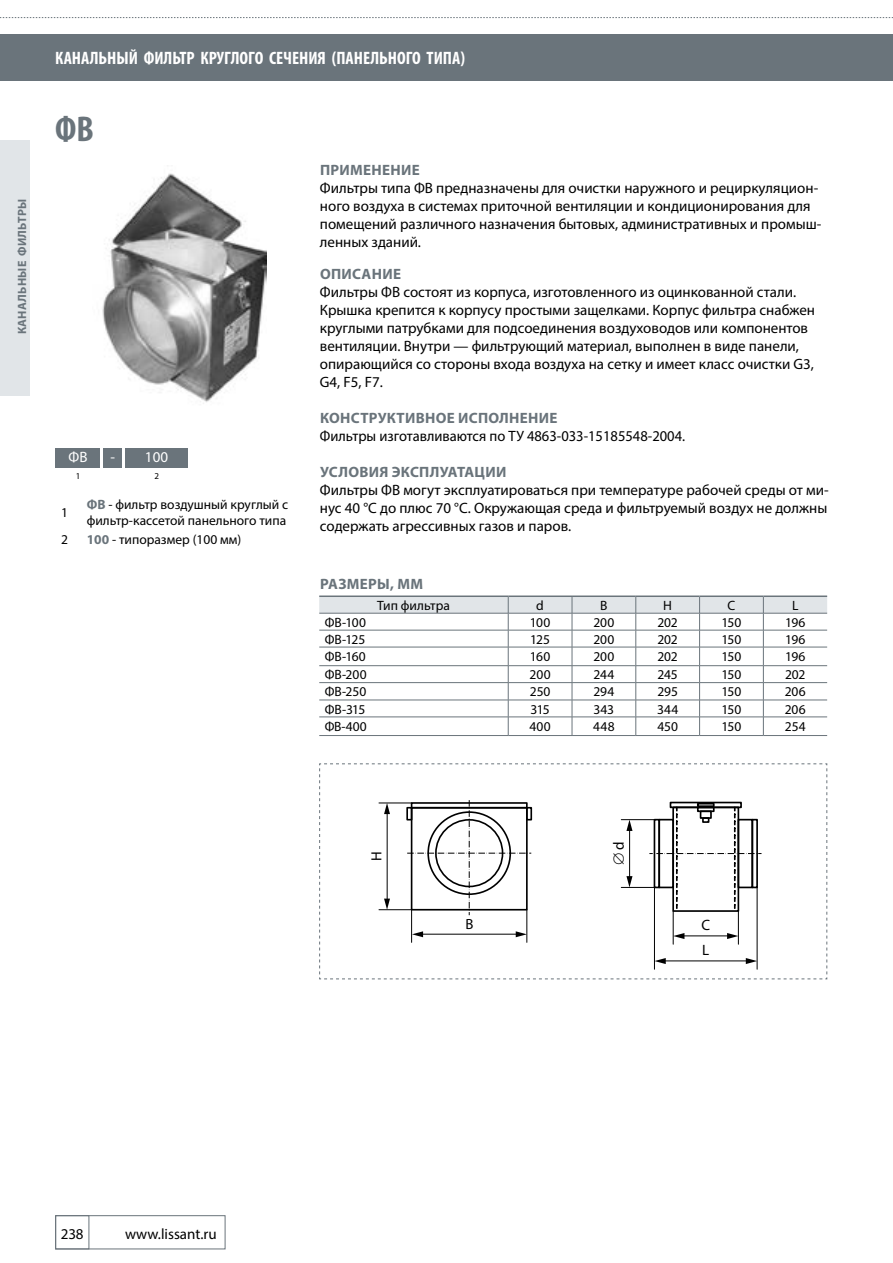
<style>
.page{position:relative;width:893px;height:1263px;background:#fff}
.page>*{position:absolute;margin:0;border:0;box-sizing:border-box;transform-origin:0 0}
.t1{font:700 condensed 36px "Myriad Pro";color:#6a747b}
.t2{font:700 condensed 18px "Myriad Pro";color:#fff}
.t3{font:15px/18px "Myriad Pro";color:#000}
.t4{font:700 15px "Myriad Pro";letter-spacing:.02em;color:#6a747b}
.t5{font:15px "Myriad Pro";color:#fff}
.t6{font:14.7px "Myriad Pro";color:#000}
.t7{font:13.5px/16.2px "Myriad Pro";letter-spacing:-.005em;color:#000}
.t8{font:700 12px "Myriad Pro";letter-spacing:.02em;color:#6a747b}
.t9{font:9px "Myriad Pro";color:#000}
.s1{font-weight:700;color:#6a747b}
</style>
<div class="page">
<div style="left:55px;top:1215px;width:170px;height:34px;border:1px solid #6a747b"></div>
<div style="left:55px;top:1215px;width:34px;height:34px;border:1px solid #6a747b"></div>
<svg style="left:0;top:17px;width:892px;height:1px"></svg>
<hr style="left:892px;top:0;width:1px;height:31px;background:#e1e5e8">
<div style="left:0;top:140px;width:30px;height:255px;background:#e1e5e8"></div>
<div style="left:0;top:34px;width:893px;height:47px;background:#6a747b"></div>
<hr style="left:319px;top:595px;width:189px;height:2px;background:#6a747b">
<hr style="left:508px;top:595px;width:64px;height:2px;background:#6a747b">
<hr style="left:572px;top:595px;width:64px;height:2px;background:#6a747b">
<hr style="left:636px;top:595px;width:64px;height:2px;background:#6a747b">
<hr style="left:700px;top:595px;width:63px;height:2px;background:#6a747b">
<hr style="left:763px;top:595px;width:64px;height:2px;background:#6a747b">
<hr style="left:319px;top:735px;width:189px;height:1px;background:#6a747b">
<hr style="left:508px;top:735px;width:64px;height:1px;background:#6a747b">
<hr style="left:572px;top:735px;width:64px;height:1px;background:#6a747b">
<hr style="left:636px;top:735px;width:64px;height:1px;background:#6a747b">
<hr style="left:700px;top:735px;width:63px;height:1px;background:#6a747b">
<hr style="left:763px;top:735px;width:64px;height:1px;background:#6a747b">
<svg style="left:319px;top:596px;width:508px;height:139px"></svg>
<hr style="left:763px;top:717px;width:64px;height:1px;background:#6a747b">
<img style="left:102px;top:173px;width:165px;height:231px">
<div style="left:125px;top:448px;width:63px;height:19px;background:#6a747b"></div>
<div style="left:56px;top:448px;width:44px;height:19px;background:#6a747b"></div>
<div style="left:103px;top:448px;width:19px;height:19px;background:#6a747b"></div>
<svg style="left:319px;top:763px;width:509px;height:217px"></svg>
<p class="t8" style="left:14px;top:334px;width:135px;rotate:-90deg">КАНАЛЬНЫЕ фильтры</p>
<p class="t2" style="left:55px;top:47px;width:411px">КАНАЛЬНЫЙ ФИЛЬТР КРУГЛОГО СЕЧЕНИЯ (ПАНЕЛЬНОГО ТИПА)</p>
<h1 class="t1" style="left:55px;top:106px;width:40px">ФВ</h1>
<p class="t5" style="left:68px;top:448px;width:21px">ФВ</p>
<p class="t5" style="left:111px;top:448px;width:6px">-</p>
<p class="t9" style="left:76px;top:470px;width:6px">1</p>
<p class="t5" style="left:145px;top:448px;width:25px">100</p>
<p class="t9" style="left:154px;top:470px;width:6px">2</p>
<p class="t7" style="left:61px;top:504px;width:8px">1</p>
<p class="t7" style="left:87px;top:496px;width:203px"><span class="s1">ФВ</span> - фильтр воздушный круглый с фильтр-кассетой панельного типа</p>
<p class="t7" style="left:61px;top:531px;width:8px">2</p>
<p class="t7" style="left:87px;top:531px;width:156px"><span class="s1">100</span> - типоразмер (100 мм)</p>
<p class="t4" style="left:320px;top:160px;width:101px">ПриМЕНЕНИЕ</p>
<p class="t3" style="left:320px;top:179px;width:503px">Фильтры типа ФВ предназначены для очистки наружного и рециркуляцион&shy;ного воздуха в системах приточной вентиляции и кондиционирования для помещений различного назначения бытовых, административных и промыш&shy;ленных зданий.</p>
<p class="t4" style="left:320px;top:264px;width:82px">оПИСАНИЕ</p>
<p class="t3" style="left:320px;top:283px;width:497px">Фильтры ФВ состоят из корпуса, изготовленного из оцинкованной стали.<br>Крышка крепится к корпусу простыми защелками. Корпус фильтра снабжен круглыми патрубками для подсоединения воздуховодов или компонентов вентиляции. Внутри — фильтрующий материал, выполнен в виде панели, опирающийся со стороны входа воздуха на сетку и имеет класс очистки G3, G4, F5, F7.</p>
<p class="t4" style="left:320px;top:408px;width:20px">Конструктивное</p>
<p class="t4" style="left:458px;top:408px;width:11px">исполнение</p>
<p class="t3" style="left:320px;top:427px;width:367px">Фильтры изготавливаются по ТУ 4863-033-15185548-2004.</p>
<p class="t4" style="left:320px;top:462px;width:20px">Условия</p>
<p class="t4" style="left:392px;top:462px;width:11px">эксплуатации</p>
<p class="t3" style="left:320px;top:481px;width:510px;text-align:justify">Фильтры ФВ могут эксплуатироваться при температуре рабочей среды от ми&shy;нус 40 °С до плюс 70 °С. Окружающая среда и фильтруемый воздух не должны содержать агрессивных газов и паров.</p>
<p class="t4" style="left:320px;top:574px;width:104px">РАЗМЕРЫ, ММ</p>
<p class="t7" style="left:377px;top:597px;width:74px">Тип фильтра</p>
<p class="t7" style="left:536px;top:597px;width:9px">d</p>
<p class="t7" style="left:600px;top:597px;width:9px">B</p>
<p class="t7" style="left:663px;top:597px;width:10px">H</p>
<p class="t7" style="left:727px;top:597px;width:9px">C</p>
<p class="t7" style="left:792px;top:597px;width:8px">L</p>
<p class="t7" style="left:325px;top:614px;width:43px">ФВ-100</p>
<p class="t7" style="left:530px;top:614px;width:22px">100</p>
<p class="t7" style="left:593px;top:614px;width:22px">200</p>
<p class="t7" style="left:657px;top:614px;width:22px">202</p>
<p class="t7" style="left:721px;top:614px;width:21px">150</p>
<p class="t7" style="left:785px;top:614px;width:22px">196</p>
<p class="t7" style="left:325px;top:631px;width:42px">ФВ-125</p>
<p class="t7" style="left:530px;top:631px;width:21px">125</p>
<p class="t7" style="left:593px;top:631px;width:22px">200</p>
<p class="t7" style="left:657px;top:631px;width:22px">202</p>
<p class="t7" style="left:721px;top:631px;width:21px">150</p>
<p class="t7" style="left:785px;top:631px;width:22px">196</p>
<p class="t7" style="left:325px;top:649px;width:43px">ФВ-160</p>
<p class="t7" style="left:530px;top:649px;width:22px">160</p>
<p class="t7" style="left:593px;top:649px;width:22px">200</p>
<p class="t7" style="left:657px;top:649px;width:22px">202</p>
<p class="t7" style="left:721px;top:649px;width:21px">150</p>
<p class="t7" style="left:785px;top:649px;width:22px">196</p>
<p class="t7" style="left:325px;top:666px;width:43px">ФВ-200</p>
<p class="t7" style="left:530px;top:666px;width:22px">200</p>
<p class="t7" style="left:593px;top:666px;width:22px">244</p>
<p class="t7" style="left:658px;top:666px;width:22px">245</p>
<p class="t7" style="left:721px;top:666px;width:21px">150</p>
<p class="t7" style="left:785px;top:666px;width:22px">202</p>
<p class="t7" style="left:325px;top:683px;width:43px">ФВ-250</p>
<p class="t7" style="left:530px;top:683px;width:22px">250</p>
<p class="t7" style="left:593px;top:683px;width:22px">294</p>
<p class="t7" style="left:657px;top:683px;width:22px">295</p>
<p class="t7" style="left:721px;top:683px;width:21px">150</p>
<p class="t7" style="left:785px;top:683px;width:22px">206</p>
<p class="t7" style="left:325px;top:701px;width:42px">ФВ-315</p>
<p class="t7" style="left:530px;top:701px;width:21px">315</p>
<p class="t7" style="left:594px;top:701px;width:22px">343</p>
<p class="t7" style="left:657px;top:701px;width:23px">344</p>
<p class="t7" style="left:721px;top:701px;width:21px">150</p>
<p class="t7" style="left:785px;top:701px;width:22px">206</p>
<p class="t7" style="left:325px;top:718px;width:43px">ФВ-400</p>
<p class="t7" style="left:529px;top:718px;width:23px">400</p>
<p class="t7" style="left:593px;top:718px;width:23px">448</p>
<p class="t7" style="left:657px;top:718px;width:22px">450</p>
<p class="t7" style="left:721px;top:718px;width:21px">150</p>
<p class="t7" style="left:785px;top:718px;width:22px">254</p>
<p class="t6" style="left:368px;top:861px;width:11px;rotate:-90deg">H</p>
<p class="t6" style="left:465px;top:914px;width:10px">B</p>
<p class="t3" style="left:610px;top:865px;width:25px;rotate:-90deg">∅ d</p>
<p class="t3" style="left:701px;top:916px;width:10px">C</p>
<p class="t3" style="left:702px;top:941px;width:9px">L</p>
<p class="t3" style="left:61px;top:1224px;width:24px">238</p>
<p class="t3" style="left:125px;top:1224px;width:93px">www.lissant.ru</p>
</div>
